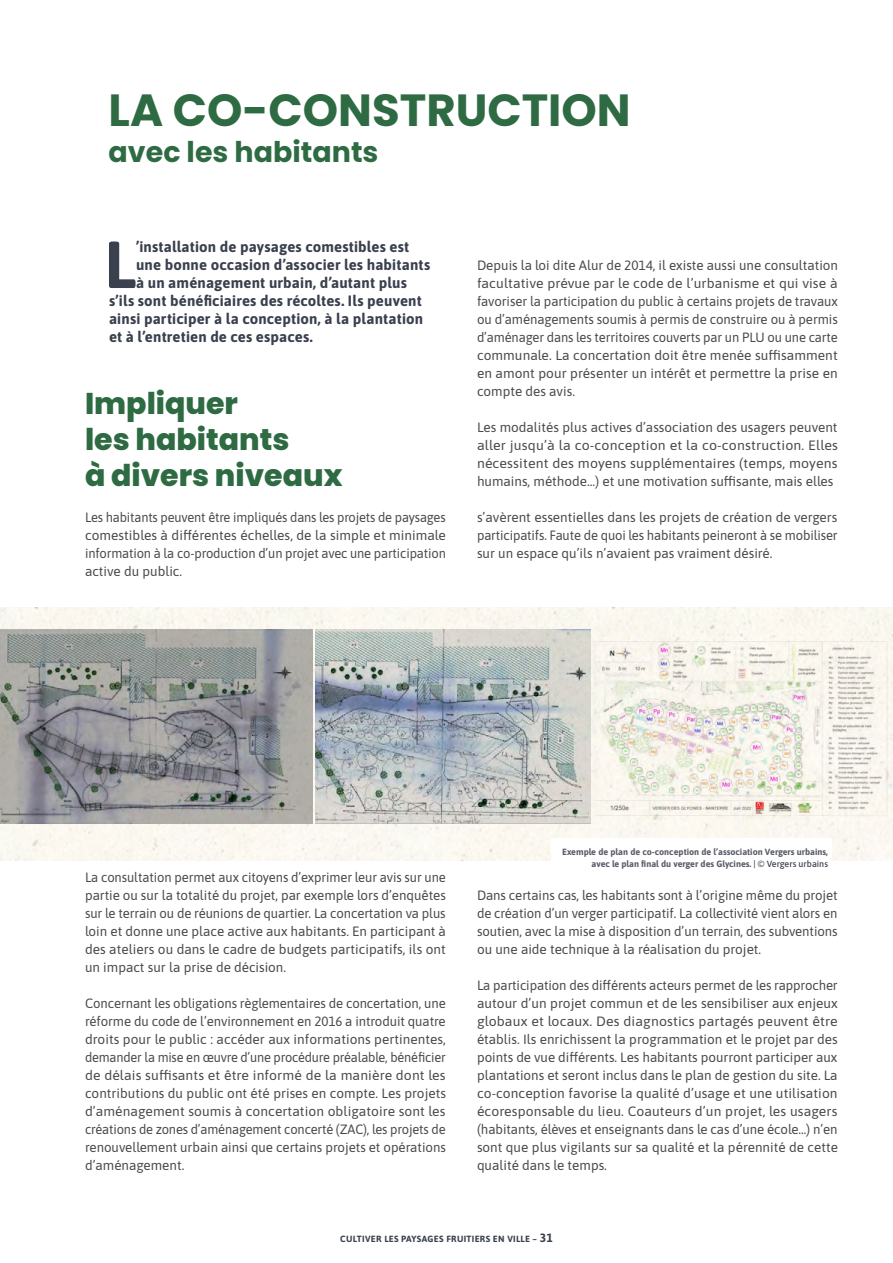
<style>
.page{position:relative;width:893px;height:1263px;background:#fff}
.page>*{position:absolute;margin:0;border:0;box-sizing:border-box;transform-origin:0 0}
.t1{font:700 66.3px "Asap";color:#3a404e}
.t2{font:700 45px "Poppins";color:#2e6b43}
.t3{font:800 30px/36px "Poppins";color:#2e6b43}
.t4{font:700 28.5px "Poppins";color:#2e6b43}
.t5{font:700 15px "Asap";letter-spacing:.01em;color:#3a404e}
.t6{font:13.5px/18px "Asap";color:#4a4a49;text-align:justify}
.t7{font:13.5px/18px "Asap";color:#4a4a49;text-align:justify;scale:.95 1}
.t8{font:700 9px/12px "Asap";color:#595b68;text-align:right}
.t9{font:700 9px "Asap";letter-spacing:.035em;color:#3a404e}
.s1{font-weight:500;color:#3a404e}
.s2{font-size:12px}
</style>
<div class="page">
<img style="left:0;top:629px;width:313px;height:194px">
<img style="left:315px;top:629px;width:578px;height:194px">
<h2 class="t2" style="left:109px;top:84px;width:524px">LA CO-CONSTRUCTION</h2>
<h3 class="t4" style="left:109px;top:135px;width:271px">avec les habitants</h3>
<h1 class="t1" style="left:104px;top:218px;width:34px">L</h1>
<p class="t5" style="left:136px;top:236px;width:275px">’installation de paysages comestibles est</p>
<p class="t5" style="left:136px;top:254px;width:296px">une bonne occasion d’associer les habitants</p>
<p class="t5" style="left:136px;top:272px;width:272px">à un aménagement urbain, d’autant plus</p>
<p class="t5" style="left:109px;top:290px;width:314px">s’ils sont bénéficiaires des récoltes. Ils peuvent</p>
<p class="t5" style="left:109px;top:308px;width:316px">ainsi participer à la conception, à la plantation</p>
<p class="t5" style="left:109px;top:326px;width:205px">et à l’entretien de ces espaces.</p>
<h3 class="t3" style="left:85px;top:386px;width:259px">Impliquer<br>les habitants<br>à divers niveaux</h3>
<p class="t7" style="left:85px;top:508px;width:381px">Les habitants peuvent être impliqués dans les projets de paysages comestibles à différentes échelles, de la simple et minimale information à la co-production d’un projet avec une participation active du public.</p>
<p class="t6" style="left:477px;top:256px;width:362px">Depuis la loi dite Alur de 2014, il existe aussi une consultation facultative prévue par le code de l’urbanisme et qui vise à favoriser la participation du public à certains projets de travaux ou d’aménagements soumis à permis de construire ou à permis d’aménager dans les territoires couverts par un PLU ou une carte communale. La concertation doit être menée suffisamment en amont pour présenter un intérêt et permettre la prise en compte des avis.</p>
<p class="t6" style="left:477px;top:418px;width:362px">Les modalités plus actives d’association des usagers peuvent aller jusqu’à la co-conception et la co-construction. Elles nécessitent des moyens supplémentaires (temps, moyens humains, méthode...) et une motivation suffisante, mais elles</p>
<p class="t6" style="left:477px;top:508px;width:362px">s’avèrent essentielles dans les projets de création de vergers participatifs. Faute de quoi les habitants peineront à se mobiliser sur un espace qu’ils n’avaient pas vraiment désiré.</p>
<p class="t6" style="left:85px;top:868px;width:362px">La consultation permet aux citoyens d’exprimer leur avis sur une partie ou sur la totalité du projet, par exemple lors d’enquêtes sur le terrain ou de réunions de quartier. La concertation va plus loin et donne une place active aux habitants. En participant à des ateliers ou dans le cadre de budgets participatifs, ils ont un impact sur la prise de décision.</p>
<p class="t6" style="left:85px;top:994px;width:362px">Concernant les obligations règlementaires de concertation, une réforme du code de l’environnement en 2016 a introduit quatre droits pour le public : accéder aux informations pertinentes, demander la mise en œuvre d’une procédure préalable, bénéficier de délais suffisants et être informé de la manière dont les contributions du public ont été prises en compte. Les projets d’aménagement soumis à concertation obligatoire sont les créations de zones d’aménagement concerté (ZAC), les projets de renouvellement urbain ainsi que certains projets et opérations d’aménagement.</p>
<p class="t8" style="left:562px;top:845px;width:267px">Exemple de plan de co-conception de l’association Vergers urbains, avec le plan final du verger des Glycines. <span class="s1">| © Vergers urbains</span></p>
<p class="t6" style="left:477px;top:886px;width:362px">Dans certains cas, les habitants sont à l’origine même du projet de création d’un verger participatif. La collectivité vient alors en soutien, avec la mise à disposition d’un terrain, des subventions ou une aide technique à la réalisation du projet.</p>
<p class="t6" style="left:477px;top:976px;width:362px">La participation des différents acteurs permet de les rapprocher autour d’un projet commun et de les sensibiliser aux enjeux globaux et locaux. Des diagnostics partagés peuvent être établis. Ils enrichissent la programmation et le projet par des points de vue différents. Les habitants pourront participer aux plantations et seront inclus dans le plan de gestion du site. La co-conception favorise la qualité d’usage et une utilisation écoresponsable du lieu. Coauteurs d’un projet, les usagers (habitants, élèves et enseignants dans le cas d’une école...) n’en sont que plus vigilants sur sa qualité et la pérennité de cette qualité dans le temps.</p>
<p class="t9" style="left:340px;top:1233px;width:214px">CULTIVER LES PAYSAGES FRUITIERS EN VILLE – <span class="s2">31</span></p>
</div>
